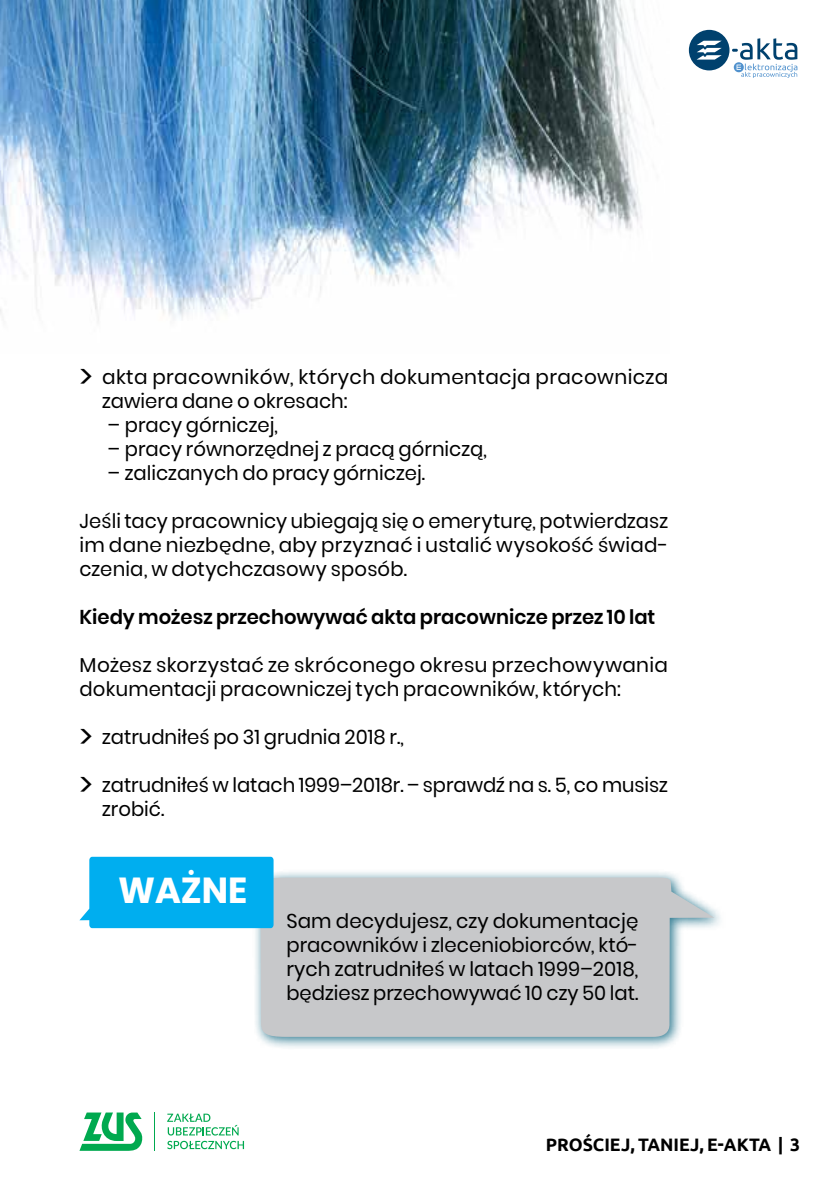
<style>
.page{position:relative;width:840px;height:1191px;background:#fff}
.page>*{position:absolute;margin:0;border:0;box-sizing:border-box;transform-origin:0 0}
.t1{font:700 36px "Poppins";color:#fff}
.t2{font:20px/24px "Poppins";color:#000;text-align:justify}
.t3{font:20px/24px "Poppins";letter-spacing:.02em;color:#000}
.t4{font:600 20px "Poppins";color:#000}
.t5{font:700 18px "Ubuntu";color:#000}
.s1{font-size:32px}
</style>
<div class="page">
<svg style="left:688px;top:30px;width:109px;height:48px"></svg>
<svg style="left:167px;top:1113px;width:77px;height:36px"></svg>
<svg style="left:79px;top:1112px;width:64px;height:38px"></svg>
<hr style="left:154px;top:1112px;width:1px;height:38px;background:#00a94f">
<img style="left:0;top:0;width:654px;height:321px">
<div style="left:252px;top:869px;width:473px;height:181px;background:#005d79;opacity:.8"></div>
<svg style="left:260px;top:877px;width:454px;height:159px;background:#c9cbcd"></svg>
<div style="left:79px;top:856px;width:194px;height:72px;background:#00aeef"></div>
<p class="t3" style="left:102px;top:365px;width:567px;text-indent:-23px"><span class="s1">&gt;</span> akta pracowników, których dokumentacja pracownicza zawiera dane o okresach:</p>
<p class="t2" style="left:108px;top:413px;width:171px">– pracy górniczej,</p>
<p class="t2" style="left:108px;top:437px;width:380px">– pracy równorzędnej z pracą górniczą,</p>
<p class="t2" style="left:108px;top:461px;width:319px">– zaliczanych do pracy górniczej.</p>
<p class="t2" style="left:79px;top:509px;width:590px">Jeśli tacy pracownicy ubiegają się o emeryturę, potwierdzasz im dane niezbędne, aby przyznać i ustalić wysokość świad&shy;czenia, w dotychczasowy sposób.</p>
<p class="t4" style="left:79px;top:605px;width:577px">Kiedy możesz przechowywać akta pracownicze przez 10 lat</p>
<p class="t2" style="left:79px;top:653px;width:590px">Możesz skorzystać ze skróconego okresu przechowywania dokumentacji pracowniczej tych pracowników, których:</p>
<p class="t2" style="left:79px;top:725px;width:325px"><span class="s1">&gt;</span> zatrudniłeś po 31 grudnia 2018 r.,</p>
<p class="t2" style="left:102px;top:773px;width:567px;text-indent:-23px"><span class="s1">&gt;</span> zatrudniłeś w latach 1999–2018r. – sprawdź na s. 5, co musisz zrobić.</p>
<h1 class="t1" style="left:118px;top:869px;width:131px">WAŻNE</h1>
<p class="t2" style="left:286px;top:909px;width:353px">Sam decydujesz, czy dokumentację pracowników i zleceniobiorców, któ&shy;rych zatrudniłeś w latach 1999–2018, będziesz przechowywać 10 czy 50 lat.</p>
<p class="t5" style="left:545px;top:1134px;width:256px">PROŚCIEJ, TANIEJ, E-AKTA | 3</p>
</div>
